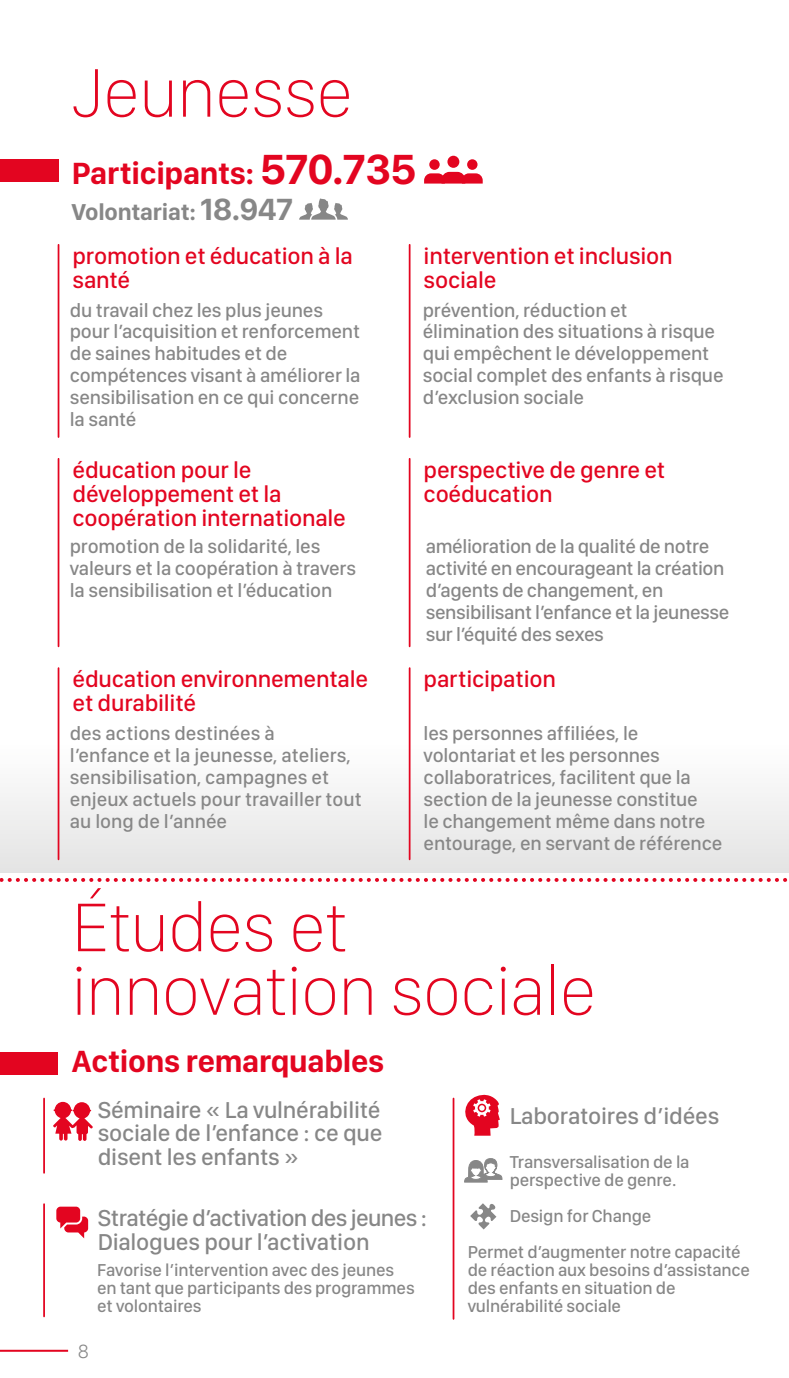
<style>
.page{position:relative;width:789px;height:1378px;background:#fff}
.page>*{position:absolute;margin:0;border:0;box-sizing:border-box;transform-origin:0 0}
.t1{font:100 71.4px/63.6px "SF Compact Display";letter-spacing:-.01em;color:#e30520}
.t2{font:700 31.8px "SF Compact Display";letter-spacing:-.01em;color:#e30520}
.t3{font:500 23.8px/23.8px "SF Compact Display";letter-spacing:-.01em;color:#e30520}
.t4{font:500 23.8px/23.8px "SF Compact Display";letter-spacing:-.01em;color:#878787;text-align:justify}
.t5{font:700 23.8px "SF Compact Display";letter-spacing:-.01em;color:#878787}
.t6{font:500 19.8px/21.8px "SF Compact Display";letter-spacing:-.01em;color:#878787}
.t7{font:300 19.8px "SF Compact Display";color:#878787}
.t8{font:500 17.8px/17.8px "SF Compact Display";letter-spacing:-.01em;color:#878787}
.s1{font-size:43.6px}
.s2{font-size:31.8px}
</style>
<div class="page">
<div style="left:447px;top:156px;width:12px;height:12px;background:#e30520;border-radius:50%"></div>
<div style="left:429px;top:159px;width:10px;height:11px;background:#e30520;border-radius:50%"></div>
<svg style="left:424px;top:172px;width:58px;height:12px"></svg>
<div style="left:467px;top:159px;width:10px;height:11px;background:#e30520;border-radius:50%"></div>
<div style="left:0;top:159px;width:59px;height:23px;background:#e30520"></div>
<svg style="left:299px;top:198px;width:49px;height:22px"></svg>
<div style="left:0;top:742px;width:788px;height:131px;background:linear-gradient(to right,#f1f1f1,#f1f1f1)"></div>
<svg style="left:0;top:878px;width:788px;height:4px"></svg>
<hr style="left:43px;top:1098px;width:2px;height:75px;background:#e30520">
<hr style="left:43px;top:1204px;width:2px;height:112px;background:#e30520">
<svg style="left:64px;top:1216px;width:24px;height:22px"></svg>
<div style="left:56px;top:1206px;width:24px;height:16px;background:#e30520;border-radius:4px"></div>
<svg style="left:53px;top:1102px;width:40px;height:39px"></svg>
<div style="left:0;top:1052px;width:58px;height:23px;background:#e30520"></div>
<hr style="left:408px;top:459px;width:2px;height:187px;background:#e30520">
<hr style="left:58px;top:459px;width:1px;height:187px;background:#e30520">
<hr style="left:408px;top:245px;width:2px;height:192px;background:#e30520">
<hr style="left:58px;top:245px;width:1px;height:192px;background:#e30520">
<hr style="left:58px;top:668px;width:1px;height:191px;background:#e30520">
<hr style="left:408px;top:668px;width:2px;height:191px;background:#e30520">
<hr style="left:452px;top:1098px;width:2px;height:221px;background:#e30520">
<svg style="left:465px;top:1094px;width:35px;height:41px"></svg>
<svg style="left:464px;top:1158px;width:38px;height:71px"></svg>
<hr style="left:0;top:1349px;width:68px;height:2px;background:#e30520">
<h1 class="t1" style="left:71px;top:67px;width:283px">Jeunesse</h1>
<h2 class="t2" style="left:72px;top:153px;width:346px">Participants: <span class="s1">570.735</span></h2>
<p class="t5" style="left:72px;top:197px;width:223px">Volontariat: <span class="s2">18.947</span></p>
<p class="t3" style="left:72px;top:246px;width:282px">promotion et éducation à la santé</p>
<p class="t6" style="left:70px;top:301px;width:292px">du travail chez les plus jeunes pour l’acquisition et renforcement de saines habitudes et de compétences visant à améliorer la sensibilisation en ce qui concerne la santé</p>
<p class="t3" style="left:423px;top:246px;width:250px">intervention et inclusion sociale</p>
<p class="t6" style="left:422px;top:301px;width:302px">prévention, réduction et élimination des situations à risque qui empêchent le développement social complet des enfants à risque d’exclusion sociale</p>
<p class="t3" style="left:72px;top:460px;width:275px">éducation pour le développement et la coopération internationale</p>
<p class="t6" style="left:70px;top:537px;width:288px">promotion de la solidarité, les valeurs et la coopération à travers la sensibilisation et l’éducation</p>
<p class="t3" style="left:72px;top:669px;width:297px">éducation environnementale et durabilité</p>
<p class="t6" style="left:70px;top:724px;width:293px">des actions destinées à<br>l’enfance et la jeunesse, ateliers, sensibilisation, campagnes et enjeux actuels pour travailler tout au long de l’année</p>
<p class="t3" style="left:423px;top:460px;width:243px">perspective de genre et coéducation</p>
<p class="t6" style="left:425px;top:537px;width:305px">amélioration de la qualité de notre activité en encourageant la création d’agents de changement, en sensibilisant l’enfance et la jeunesse sur l’équité des sexes</p>
<p class="t3" style="left:423px;top:669px;width:134px">participation</p>
<p class="t6" style="left:423px;top:724px;width:300px">les personnes affiliées, le volontariat et les personnes collaboratrices, facilitent que la section de la jeunesse constitue<br>le changement même dans notre entourage, en servant de référence</p>
<h1 class="t1" style="left:71px;top:901px;width:526px">Études et innovation sociale</h1>
<h2 class="t2" style="left:72px;top:1042px;width:313px">Actions remarquables</h2>
<p class="t4" style="left:98px;top:1099px;width:286px">Séminaire « La vulnérabilité sociale de l’enfance : ce que disent les enfants »</p>
<p class="t4" style="left:509px;top:1106px;width:211px">Laboratoires d’idées</p>
<p class="t8" style="left:509px;top:1154px;width:181px">Transversalisation de la perspective de genre.</p>
<p class="t8" style="left:467px;top:1199px;width:274px;line-height:36.6px;text-indent:42px">Design for Change<br>Permet d’augmenter notre capacité</p>
<p class="t8" style="left:467px;top:1262px;width:283px">de réaction aux besoins d’assistance des enfants en situation de vulnérabilité sociale</p>
<p class="t4" style="left:98px;top:1208px;width:330px">Stratégie d’activation des jeunes :<br>Dialogues pour l’activation</p>
<p class="t8" style="left:97px;top:1262px;width:319px">Favorise l’intervention avec des jeunes en tant que participants des programmes et volontaires</p>
<p class="t7" style="left:78px;top:1339px;width:13px">8</p>
</div>
